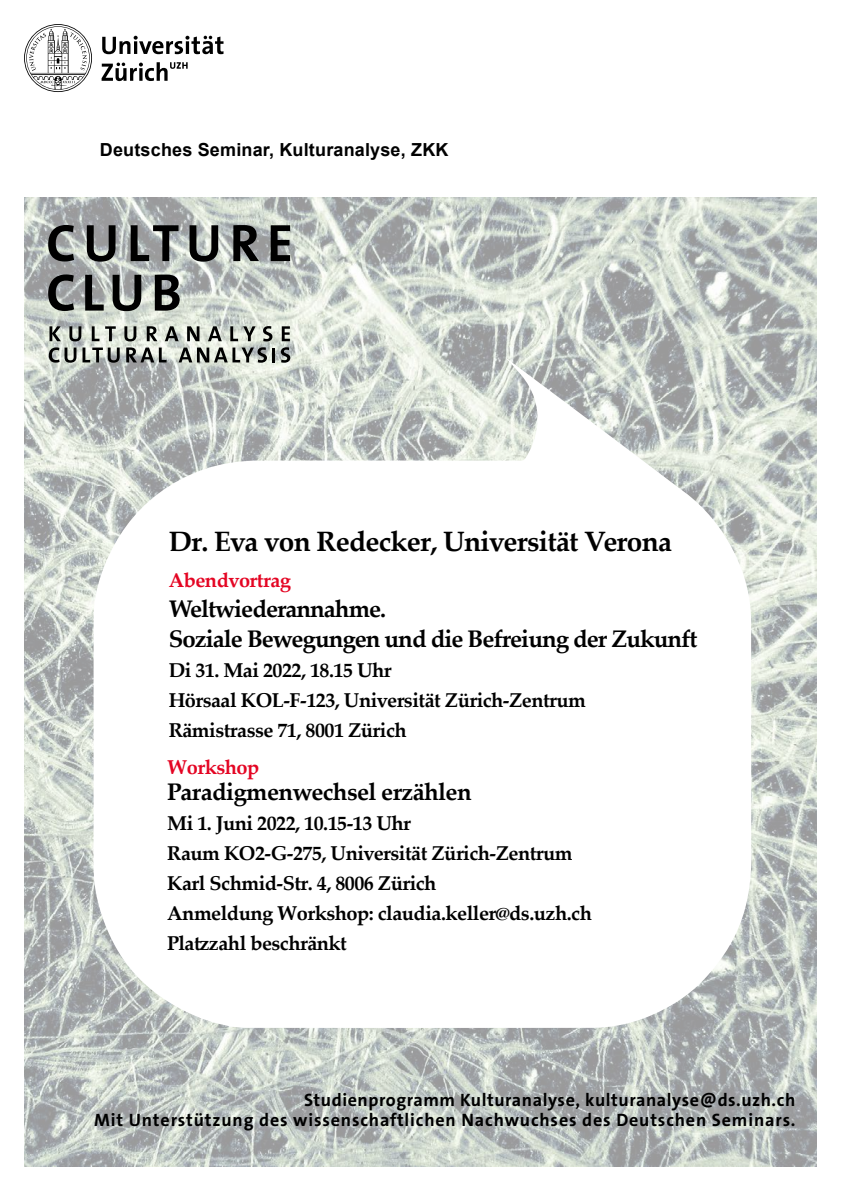
<style>
.page{position:relative;width:842px;height:1191px;background:#fff}
.page>*{position:absolute;margin:0;border:0;box-sizing:border-box;transform-origin:0 0}
.t1{font:700 28px "Palatino Linotype";letter-spacing:-.025em;color:#000}
.t2{font:700 24px/30px "Palatino Linotype";letter-spacing:-.04em;color:#000}
.t3{font:700 20px/30px "Palatino Linotype";letter-spacing:-.025em;color:#000}
.t4{font:700 20px "Palatino Linotype";letter-spacing:-.025em;color:#e40523}
.t5{font:18px/20.7px "The Sans LP7 Bld";letter-spacing:.045em;color:#000;text-align:right}
.t6{font:700 18px "Arial";letter-spacing:.01em;color:#000}
</style>
<div class="page">
<img style="left:24px;top:197px;width:793px;height:969px">
<svg style="left:24px;top:24px;width:199px;height:68px"></svg>
<svg style="left:94px;top:357px;width:657px;height:671px"></svg>
<svg style="left:48px;top:225px;width:26px;height:36px"></svg>
<svg style="left:87px;top:225px;width:29px;height:37px"></svg>
<svg style="left:131px;top:225px;width:48px;height:36px;background:#6c6e6e"></svg>
<svg style="left:190px;top:225px;width:28px;height:37px"></svg>
<svg style="left:233px;top:225px;width:26px;height:36px"></svg>
<svg style="left:271px;top:225px;width:19px;height:36px"></svg>
<svg style="left:48px;top:274px;width:26px;height:37px"></svg>
<svg style="left:85px;top:275px;width:19px;height:35px"></svg>
<svg style="left:113px;top:275px;width:28px;height:36px"></svg>
<svg style="left:155px;top:274px;width:25px;height:37px"></svg>
<svg style="left:49px;top:326px;width:12px;height:15px"></svg>
<svg style="left:69px;top:326px;width:12px;height:15px"></svg>
<svg style="left:92px;top:326px;width:7px;height:15px"></svg>
<svg style="left:105px;top:326px;width:11px;height:15px"></svg>
<svg style="left:124px;top:326px;width:12px;height:15px"></svg>
<svg style="left:147px;top:326px;width:10px;height:15px"></svg>
<svg style="left:165px;top:326px;width:14px;height:15px"></svg>
<svg style="left:187px;top:326px;width:12px;height:15px"></svg>
<svg style="left:208px;top:326px;width:14px;height:15px"></svg>
<svg style="left:230px;top:326px;width:26px;height:15px"></svg>
<svg style="left:263px;top:326px;width:9px;height:15px"></svg>
<svg style="left:282px;top:326px;width:8px;height:15px"></svg>
<svg style="left:49px;top:347px;width:27px;height:16px"></svg>
<svg style="left:83px;top:347px;width:37px;height:16px"></svg>
<svg style="left:126px;top:347px;width:41px;height:15px"></svg>
<svg style="left:179px;top:347px;width:88px;height:16px"></svg>
<hr style="left:272px;top:347px;width:3px;height:15px;background:#000">
<svg style="left:281px;top:347px;width:9px;height:16px"></svg>
<p class="t6" style="left:100px;top:137px;width:350px">Deutsches Seminar, Kulturanalyse, ZKK</p>
<h1 class="t1" style="left:169px;top:521px;width:505px">Dr. Eva von Redecker, Universität Verona</h1>
<p class="t4" style="left:169px;top:566px;width:124px">Abendvortrag</p>
<p class="t2" style="left:169px;top:593px;width:530px">Weltwiederannahme.<br>Soziale Bewegungen und die Befreiung der Zukunft</p>
<p class="t3" style="left:169px;top:654px;width:419px">Di 31. Mai 2022, 18.15 Uhr<br>Hörsaal KOL-F-123, Universität Zürich-Zentrum<br>Rämistrasse 71, 8001 Zürich</p>
<p class="t4" style="left:167px;top:753px;width:94px">Workshop</p>
<p class="t2" style="left:167px;top:776px;width:306px">Paradigmenwechsel erzählen</p>
<p class="t3" style="left:167px;top:807px;width:426px">Mi 1. Juni 2022, 10.15-13 Uhr<br>Raum KO2-G-275, Universität Zürich-Zentrum Karl Schmid-Str. 4, 8006 Zürich<br>Anmeldung Workshop: claudia.keller@ds.uzh.ch Platzzahl beschränkt</p>
<p class="t5" style="left:94px;top:1089px;width:703px">Studienprogramm Kulturanalyse, kulturanalyse@ds.uzh.ch<br>Mit Unterstützung des wissenschaftlichen Nachwuchses des Deutschen Seminars.</p>
</div>
